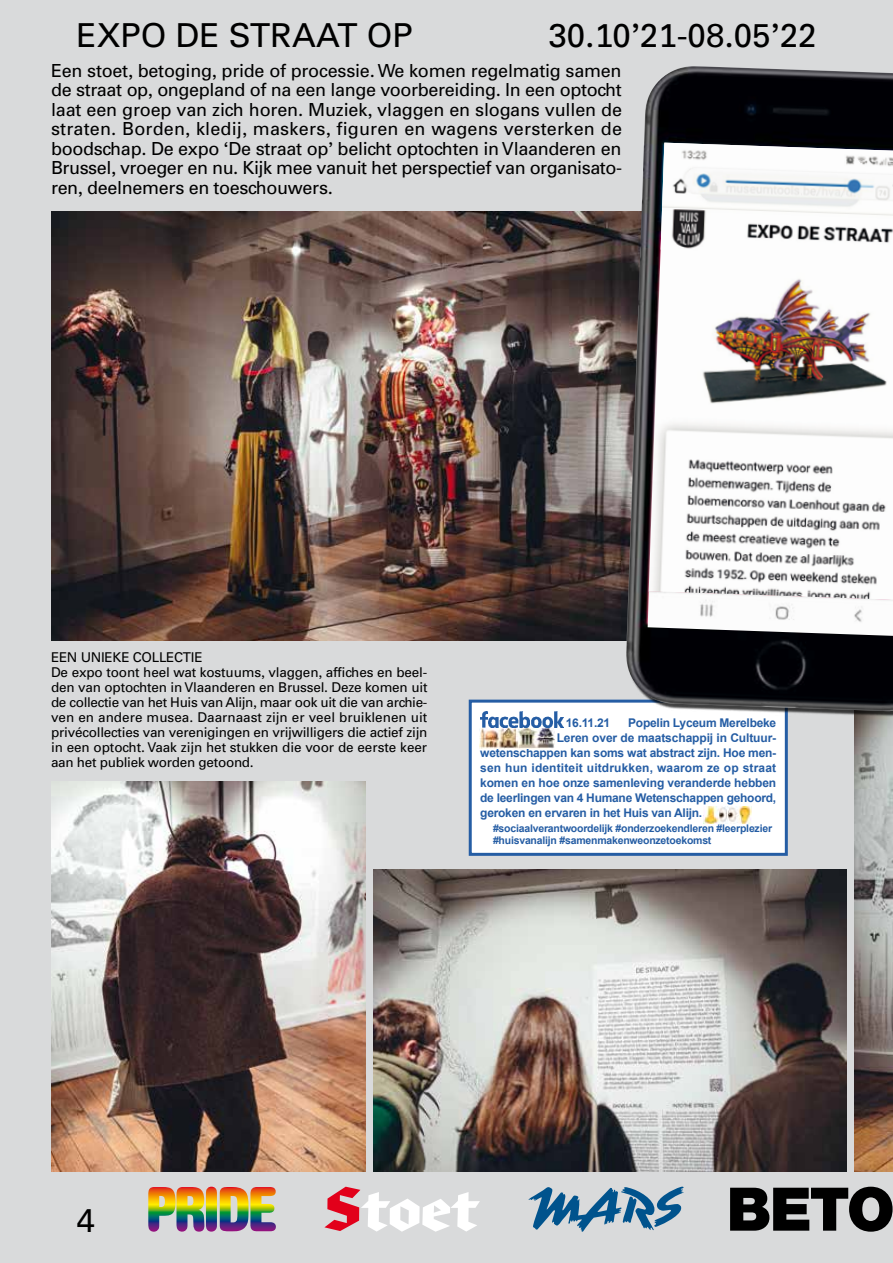
<style>
.page{position:relative;width:893px;height:1263px;background:#d9dadb}
.page>*{position:absolute;margin:0;border:0;box-sizing:border-box;transform-origin:0 0}
.t1{font:33px "Univers Ronder";color:#000}
.t2{font:33px "Univers";color:#000}
.t3{font:18px/19.5px "Univers Ronder";letter-spacing:-.02em;color:#000;text-align:justify}
.t4{font:13.5px/15px "Univers Ronder";letter-spacing:-.015em;color:#000}
.t5{font:700 12px "Arial";letter-spacing:-.02em;color:#255da4}
.t6{font:700 12px "Arial";letter-spacing:.01em;color:#255da4}
.t7{font:700 10.5px/12px "Arial";letter-spacing:-.02em;color:#255da4}
</style>
<div class="page">
<img style="left:854px;top:716px;width:39px;height:456px">
<img style="left:51px;top:782px;width:315px;height:390px">
<img style="left:373px;top:869px;width:474px;height:303px">
<img style="left:51px;top:212px;width:574px;height:428px">
<div style="left:470px;top:701px;width:316px;height:153px;background:#fff"></div>
<img style="left:480px;top:711px;width:83px;height:16px">
<div style="left:469px;top:700px;width:319px;height:156px;border:3px solid #255da4"></div>
<img style="left:625px;top:66px;width:268px;height:645px">
<img style="left:649px;top:143px;width:244px;height:448px">
<img style="left:648px;top:591px;width:245px;height:45px">
<img style="left:661px;top:143px;width:232px;height:115px">
<svg style="left:730px;top:1187px;width:163px;height:45px"></svg>
<img style="left:148px;top:1187px;width:128px;height:45px">
<svg style="left:324px;top:1187px;width:156px;height:45px"></svg>
<svg style="left:528px;top:1187px;width:156px;height:45px"></svg>
<svg style="left:703px;top:806px;width:49px;height:18px"></svg>
<img style="left:703px;top:806px;width:48px;height:17px">
<img style="left:479px;top:729px;width:76px;height:19px">
<h1 class="t1" style="left:77px;top:16px;width:338px">EXPO DE STRAAT OP</h1>
<h1 class="t1" style="left:548px;top:16px;width:270px">30.10’21-08.05’22</h1>
<p class="t3" style="left:51px;top:61px;width:573px">Een stoet, betoging, pride of processie. We komen regelmatig samen de straat op, ongepland of na een lange voorbereiding. In een optocht laat een groep van zich horen. Muziek, vlaggen en slogans vullen de straten. Borden, kledij, maskers, figuren en wagens versterken de boodschap. De expo ‘De straat op’ belicht optochten in Vlaanderen en Brussel, vroeger en nu. Kijk mee vanuit het perspectief van organisato&shy;ren, deelnemers en toeschouwers.</p>
<p class="t4" style="left:51px;top:649px;width:378px">EEN UNIEKE COLLECTIE<br>De expo toont heel wat kostuums, vlaggen, affiches en beel&shy;den van optochten in Vlaanderen en Brussel. Deze komen uit de collectie van het Huis van Alijn, maar ook uit die van archie&shy;ven en andere musea. Daarnaast zijn er veel bruiklenen uit privécollecties van verenigingen en vrijwilligers die actief zijn in een optocht. Vaak zijn het stukken die voor de eerste keer aan het publiek worden getoond.</p>
<p class="t5" style="left:566px;top:715px;width:46px">16.11.21</p>
<p class="t5" style="left:628px;top:715px;width:150px">Popelin Lyceum Merelbeke</p>
<p class="t5" style="left:557px;top:730px;width:221px">Leren over de maatschappij in Cultuur-</p>
<p class="t5" style="left:480px;top:745px;width:298px">wetenschappen kan soms wat abstract zijn. Hoe men-</p>
<p class="t6" style="left:480px;top:760px;width:297px">sen hun identiteit uitdrukken, waarom ze op straat</p>
<p class="t5" style="left:480px;top:775px;width:298px">komen en hoe onze samenleving veranderde hebben</p>
<p class="t5" style="left:480px;top:790px;width:298px">de leerlingen van 4 Humane Wetenschappen gehoord,</p>
<p class="t5" style="left:480px;top:805px;width:224px">geroken en ervaren in het Huis van Alijn.</p>
<p class="t7" style="left:493px;top:823px;width:281px">#sociaalverantwoordelijk #onderzoekendleren #leerplezier #huisvanalijn #samenmakenweonzetoekomst</p>
<h1 class="t2" style="left:77px;top:1201px;width:20px">4</h1>
</div>
